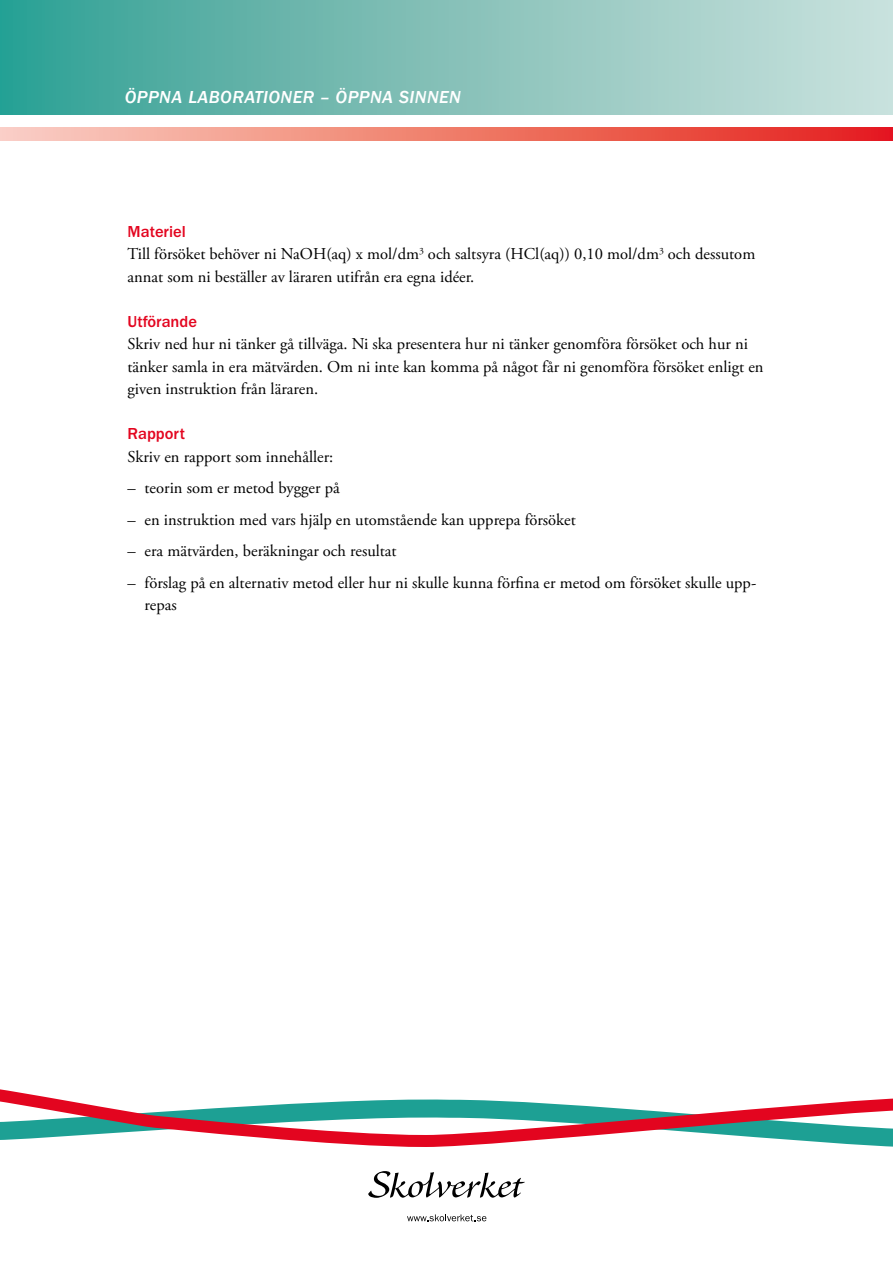
<style>
.page{position:relative;width:893px;height:1263px;background:#fff}
.page>*{position:absolute;margin:0;border:0;box-sizing:border-box;transform-origin:0 0}
.t1{font:18px "ITC Franklin Gothic Std Med It";letter-spacing:.025em;color:#fff}
.t2{font:16.5px/22.5px "Adobe Garamond Pro";color:#000}
.t3{font:500 16.5px "ITC Franklin Gothic Std";color:#e3051f}
</style>
<div class="page">
<div style="left:0;top:0;width:893px;height:114px;background:linear-gradient(to right,#33a094,#cfe2dd)"></div>
<svg style="left:0;top:128px;width:893px;height:12px;background:#ef7a6d"></svg>
<svg style="left:0;top:1089px;width:893px;height:58px"></svg>
<svg style="left:368px;top:1171px;width:157px;height:27px"></svg>
<svg style="left:407px;top:1214px;width:79px;height:7px"></svg>
<h1 class="t1" style="left:125px;top:87px;width:338px">ÖPPNA LABORATIONER – ÖPPNA SINNEN</h1>
<h2 class="t3" style="left:128px;top:222px;width:60px">Materiel</h2>
<p class="t2" style="left:128px;top:243px;width:629px">Till försöket behöver ni NaOH(aq) x mol/dm<sup>3</sup> och saltsyra (HCl(aq)) 0,10 mol/dm<sup>3</sup> och dessutom annat som ni beställer av läraren utifrån era egna idéer.</p>
<h2 class="t3" style="left:128px;top:312px;width:71px">Utförande</h2>
<p class="t2" style="left:128px;top:333px;width:637px">Skriv ned hur ni tänker gå tillväga. Ni ska presentera hur ni tänker genomföra försöket och hur ni tänker samla in era mätvärden. Om ni inte kan komma på något får ni genomföra försöket enligt en given instruktion från läraren.</p>
<h2 class="t3" style="left:128px;top:424px;width:59px">Rapport</h2>
<p class="t2" style="left:128px;top:446px;width:207px">Skriv en rapport som innehåller:</p>
<p class="t2" style="left:128px;top:477px;width:214px">– teorin som er metod bygger på</p>
<p class="t2" style="left:128px;top:509px;width:450px">– en instruktion med vars hjälp en utomstående kan upprepa försöket</p>
<p class="t2" style="left:128px;top:540px;width:271px">– era mätvärden, beräkningar och resultat</p>
<p class="t2" style="left:145px;top:572px;width:613px;text-indent:-17px">– förslag på en alternativ metod eller hur ni skulle kunna förfina er metod om försöket skulle upp&shy;repas</p>
</div>
